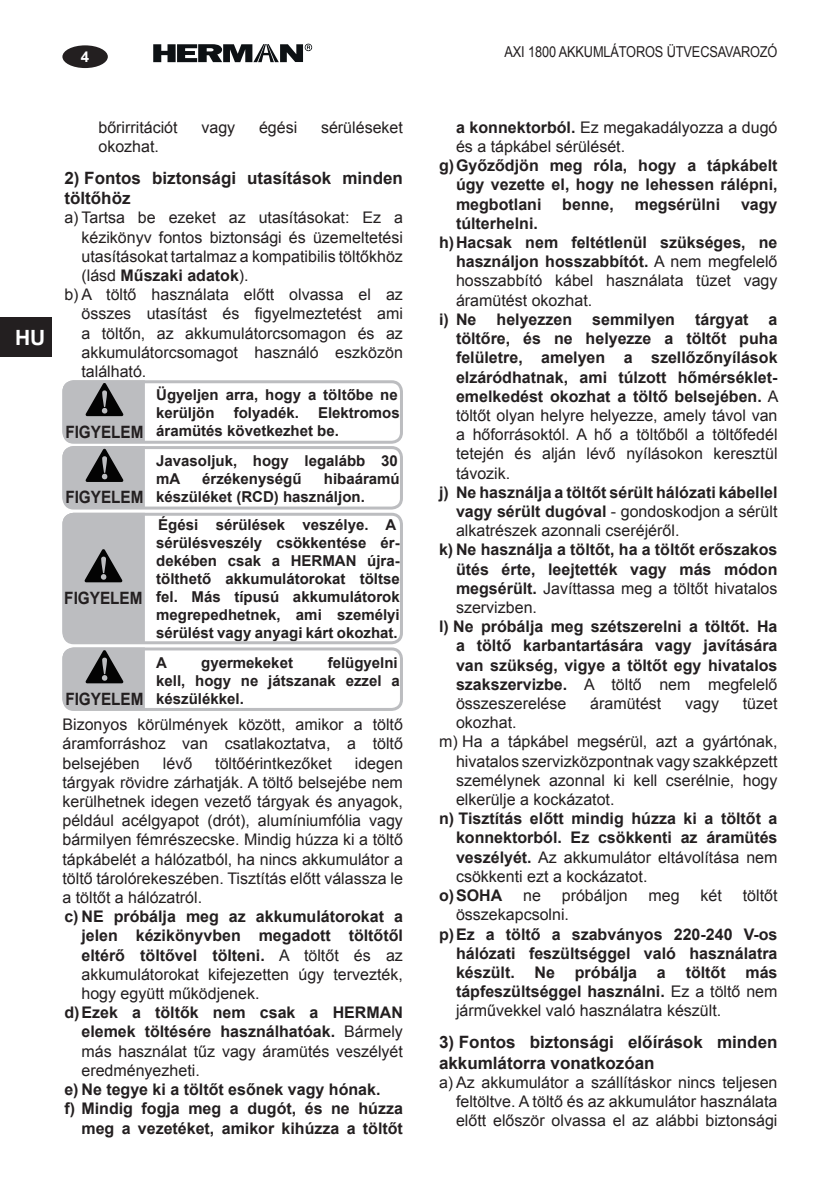
<style>
.page{position:relative;width:840px;height:1191px;background:#fff}
.page>*{position:absolute;margin:0;border:0;box-sizing:border-box;transform-origin:0 0}
.t1{font:700 21px "Arial";color:#fff}
.t2{font:700 17px/20.4px "Arial";color:#231f20}
.t3{font:700 17px "Arial";color:#231f20;scale:.9 1}
.t4{font:700 16px/19.2px "Arial";color:#231f20;text-align:justify}
.t5{font:16px/19.2px "Arial";color:#231f20;text-align:justify}
.t6{font:700 15px/18px "Arial";color:#231f20}
.t7{font:15px "Arial";letter-spacing:-.01em;color:#231f20;scale:.85 1}
.t8{font:700 15px "Arial";color:#fff}
.s1{font-weight:400}
.s2{font-size:17px}
.s3{font-weight:700}
</style>
<div class="page">
<div style="left:62px;top:45px;width:46px;height:23px;background:#231f20;border-radius:50%"></div>
<div style="left:0;top:317px;width:51px;height:40px;background:#231f20"></div>
<svg style="left:153px;top:44px;width:159px;height:18px"></svg>
<div style="left:62px;top:380px;width:341px;height:64px;border:3px solid #bcbdc0;border-radius:10px"></div>
<div style="left:62px;top:446px;width:341px;height:63px;border:3px solid #bcbdc0;border-radius:10px"></div>
<div style="left:62px;top:513px;width:341px;height:131px;border:3px solid #bcbdc0;border-radius:10px"></div>
<div style="left:62px;top:647px;width:341px;height:64px;border:3px solid #bcbdc0;border-radius:10px"></div>
<svg style="left:62px;top:380px;width:83px;height:330px"></svg>
<p class="t8" style="left:81px;top:47px;width:10px">4</p>
<h1 class="t1" style="left:15px;top:323px;width:32px">HU</h1>
<p class="t5" style="left:98px;top:118px;width:81px">bőrirritációt</p>
<p class="t5" style="left:201px;top:118px;width:35px">vagy</p>
<p class="t5" style="left:259px;top:118px;width:40px">égési</p>
<p class="t5" style="left:321px;top:118px;width:83px">sérüléseket</p>
<p class="t5" style="left:98px;top:137px;width:62px">okozhat.</p>
<p class="t2" style="left:64px;top:168px;width:340px">2) Fontos biztonsági utasítások minden töltőhöz</p>
<p class="t5" style="left:64px;top:208px;width:340px">a) Tartsa be ezeket az utasításokat: Ez a</p>
<p class="t5" style="left:81px;top:227px;width:323px">kézikönyv fontos biztonsági és üzemeltetési</p>
<p class="t5" style="left:81px;top:247px;width:323px">utasításokat tartalmaz a kompatibilis töltőkhöz</p>
<p class="t4" style="left:81px;top:266px;width:169px"><span class="s1">(lásd</span> Műszaki adatok<span class="s1">).</span></p>
<p class="t5" style="left:64px;top:285px;width:340px">b) A töltő használata előtt olvassa el az</p>
<p class="t5" style="left:81px;top:304px;width:323px">összes utasítást és figyelmeztetést ami</p>
<p class="t5" style="left:81px;top:323px;width:323px">a töltőn, az akkumulátorcsomagon és az</p>
<p class="t5" style="left:81px;top:343px;width:323px">akkumulátorcsomagot használó eszközön</p>
<p class="t5" style="left:81px;top:362px;width:66px">található.</p>
<p class="t6" style="left:156px;top:386px;width:243px">Ügyeljen arra, hogy a töltőbe ne kerüljön</p>
<p class="t6" style="left:234px;top:404px;width:67px">folyadék.</p>
<p class="t6" style="left:65px;top:404px;width:336px;text-indent:252px">Elektromos<br><span class="s2">FIGYELEM</span> áramütés következhet be.</p>
<p class="t6" style="left:156px;top:452px;width:243px">Javasoljuk, hogy legalább 30 mA</p>
<p class="t6" style="left:202px;top:470px;width:101px">érzékenységű</p>
<p class="t6" style="left:65px;top:470px;width:336px;text-indent:258px">hibaáramú<br><span class="s2">FIGYELEM</span> készüléket (RCD) használjon.</p>
<p class="t6" style="left:156px;top:516px;width:245px">Égési sérülések veszélye. A sérülésveszély csökkentése ér&shy;dekében csak a HERMAN újra&shy;tölthető akkumulátorokat töltse fel. Más típusú akkumulátorok megrepedhetnek, ami személyi sérülést vagy anyagi kárt okozhat.</p>
<p class="t3" style="left:64px;top:586px;width:88px">FIGYELEM</p>
<p class="t6" style="left:156px;top:654px;width:12px">A</p>
<p class="t6" style="left:201px;top:654px;width:93px">gyermekeket</p>
<p class="t6" style="left:327px;top:654px;width:72px">felügyelni</p>
<p class="t6" style="left:156px;top:672px;width:245px">kell, hogy ne játszanak ezzel a</p>
<p class="t6" style="left:65px;top:690px;width:180px"><span class="s2">FIGYELEM</span> készülékkel.</p>
<p class="t5" style="left:62px;top:715px;width:342px">Bizonyos körülmények között, amikor a töltő áramforráshoz van csatlakoztatva, a töltő belsejében</p>
<p class="t5" style="left:163px;top:753px;width:31px">lévő</p>
<p class="t5" style="left:215px;top:753px;width:118px">töltőérintkezőket</p>
<p class="t5" style="left:62px;top:753px;width:342px;text-indent:292px">idegen tárgyak rövidre zárhatják. A töltő belsejébe nem kerülhetnek idegen vezető tárgyak és anyagok, például acélgyapot (drót), alumíniumfólia vagy bármilyen fémrészecske. Mindig húzza ki a töltő tápkábelét a hálózatból, ha nincs akkumulátor a töltő tárolórekeszében. Tisztítás előtt válassza le a töltőt a hálózatról.</p>
<p class="t4" style="left:81px;top:907px;width:323px;text-indent:-17px">c) NE próbálja meg az akkumulátorokat a jelen kézikönyvben megadott töltőtől eltérő töltővel tölteni. <span class="s1">A töltőt és az akkumulátorokat kifejezetten úgy tervezték, hogy együtt működjenek.</span></p>
<p class="t5" style="left:81px;top:1003px;width:323px;text-indent:-17px"><span class="s3">d)Ezek a töltők nem csak a HERMAN elemek töltésére használhatóak.</span> Bármely más használat tűz vagy áramütés veszélyét eredményezheti.</p>
<p class="t4" style="left:64px;top:1080px;width:317px">e) Ne tegye ki a töltőt esőnek vagy hónak.</p>
<p class="t4" style="left:64px;top:1099px;width:340px">f) Mindig fogja meg a dugót, és ne húzza</p>
<p class="t4" style="left:81px;top:1118px;width:323px">meg a vezetéket, amikor kihúzza a töltőt</p>
<p class="t7" style="left:504px;top:41px;width:322px">AXI 1800 AKKUMLÁTOROS ÜTVECSAVAROZÓ</p>
<p class="t5" style="left:456px;top:118px;width:323px"><span class="s3">a konnektorból.</span> Ez megakadályozza a dugó és a tápkábel sérülését.</p>
<p class="t4" style="left:456px;top:156px;width:323px;text-indent:-17px">g)Győződjön meg róla, hogy a tápkábelt úgy vezette el, hogy ne lehessen rálépni, megbotlani</p>
<p class="t4" style="left:562px;top:195px;width:53px">benne,</p>
<p class="t4" style="left:634px;top:195px;width:87px">megsérülni</p>
<p class="t4" style="left:740px;top:195px;width:38px">vagy</p>
<p class="t4" style="left:456px;top:214px;width:83px">túlterhelni.</p>
<p class="t4" style="left:439px;top:233px;width:340px">h)Hacsak nem feltétlenül szükséges, ne</p>
<p class="t4" style="left:456px;top:252px;width:323px">használjon hosszabbítót. <span class="s1">A nem megfelelő</span></p>
<p class="t5" style="left:456px;top:271px;width:323px">hosszabbító kábel használata tüzet vagy</p>
<p class="t5" style="left:456px;top:291px;width:138px">áramütést okozhat.</p>
<p class="t4" style="left:439px;top:310px;width:39px">i) Ne</p>
<p class="t4" style="left:496px;top:310px;width:77px">helyezzen</p>
<p class="t4" style="left:592px;top:310px;width:84px">semmilyen</p>
<p class="t4" style="left:694px;top:310px;width:55px">tárgyat</p>
<p class="t4" style="left:456px;top:310px;width:324px;text-indent:312px">a töltőre, és ne helyezze a töltőt puha felületre, amelyen a szellőzőnyílások elzáródhatnak, ami túlzott hőmérséklet&shy;emelkedést okozhat a töltő belsejében. <span class="s1">A töltőt olyan helyre helyezze, amely távol van a hőforrásoktól. A hő a töltőből a töltőfedél tetején és alján lévő nyílásokon keresztül távozik.</span></p>
<p class="t4" style="left:456px;top:483px;width:323px;text-indent:-17px">j) Ne használja a töltőt sérült hálózati kábellel vagy sérült dugóval <span class="s1">- gondoskodjon a sérült alkatrészek azonnali cseréjéről.</span></p>
<p class="t4" style="left:456px;top:540px;width:323px;text-indent:-17px">k) Ne használja a töltőt, ha a töltőt erőszakos ütés érte, leejtették vagy más módon megsérült. <span class="s1">Javíttassa meg a töltőt hivatalos szervizben.</span></p>
<p class="t4" style="left:456px;top:617px;width:323px;text-indent:-17px">l) Ne próbálja meg szétszerelni a töltőt. Ha a töltő karbantartására vagy javítására van szükség, vigye a töltőt egy hivatalos szakszervizbe. <span class="s1">A töltő nem megfelelő összeszerelése</span></p>
<p class="t5" style="left:590px;top:694px;width:73px">áramütést</p>
<p class="t5" style="left:684px;top:694px;width:35px">vagy</p>
<p class="t5" style="left:742px;top:694px;width:36px">tüzet</p>
<p class="t5" style="left:456px;top:713px;width:62px">okozhat.</p>
<p class="t5" style="left:439px;top:732px;width:340px">m) Ha a tápkábel megsérül, azt a gyártónak,</p>
<p class="t5" style="left:456px;top:751px;width:323px">hivatalos szervizközpontnak vagy szakképzett</p>
<p class="t5" style="left:456px;top:771px;width:323px">személynek azonnal ki kell cserélnie, hogy</p>
<p class="t5" style="left:456px;top:790px;width:160px">elkerülje a kockázatot.</p>
<p class="t4" style="left:456px;top:809px;width:323px;text-indent:-17px">n) Tisztítás előtt mindig húzza ki a töltőt a konnektorból. Ez csökkenti az áramütés veszélyét. <span class="s1">Az akkumulátor eltávolítása nem csökkenti ezt a kockázatot.</span></p>
<p class="t4" style="left:439px;top:886px;width:65px">o)SOHA</p>
<p class="t5" style="left:523px;top:886px;width:19px">ne</p>
<p class="t5" style="left:561px;top:886px;width:67px">próbáljon</p>
<p class="t5" style="left:648px;top:886px;width:33px">meg</p>
<p class="t5" style="left:700px;top:886px;width:23px">két</p>
<p class="t5" style="left:742px;top:886px;width:36px">töltőt</p>
<p class="t5" style="left:456px;top:905px;width:114px">összekapcsolni.</p>
<p class="t4" style="left:456px;top:924px;width:323px;text-indent:-17px">p)Ez a töltő a szabványos 220-240 V-os hálózati feszültséggel való használatra készült. Ne próbálja a töltőt más tápfeszültséggel használni. <span class="s1">Ez a töltő nem járművekkel való használatra készült.</span></p>
<p class="t2" style="left:439px;top:1032px;width:340px">3) Fontos biztonsági előírások minden akkumlátorra vonatkozóan</p>
<p class="t5" style="left:456px;top:1072px;width:323px;text-indent:-17px">a) Az akkumulátor a szállításkor nincs teljesen feltöltve. A töltő és az akkumulátor használata előtt először olvassa el az alábbi biztonsági</p>
</div>
